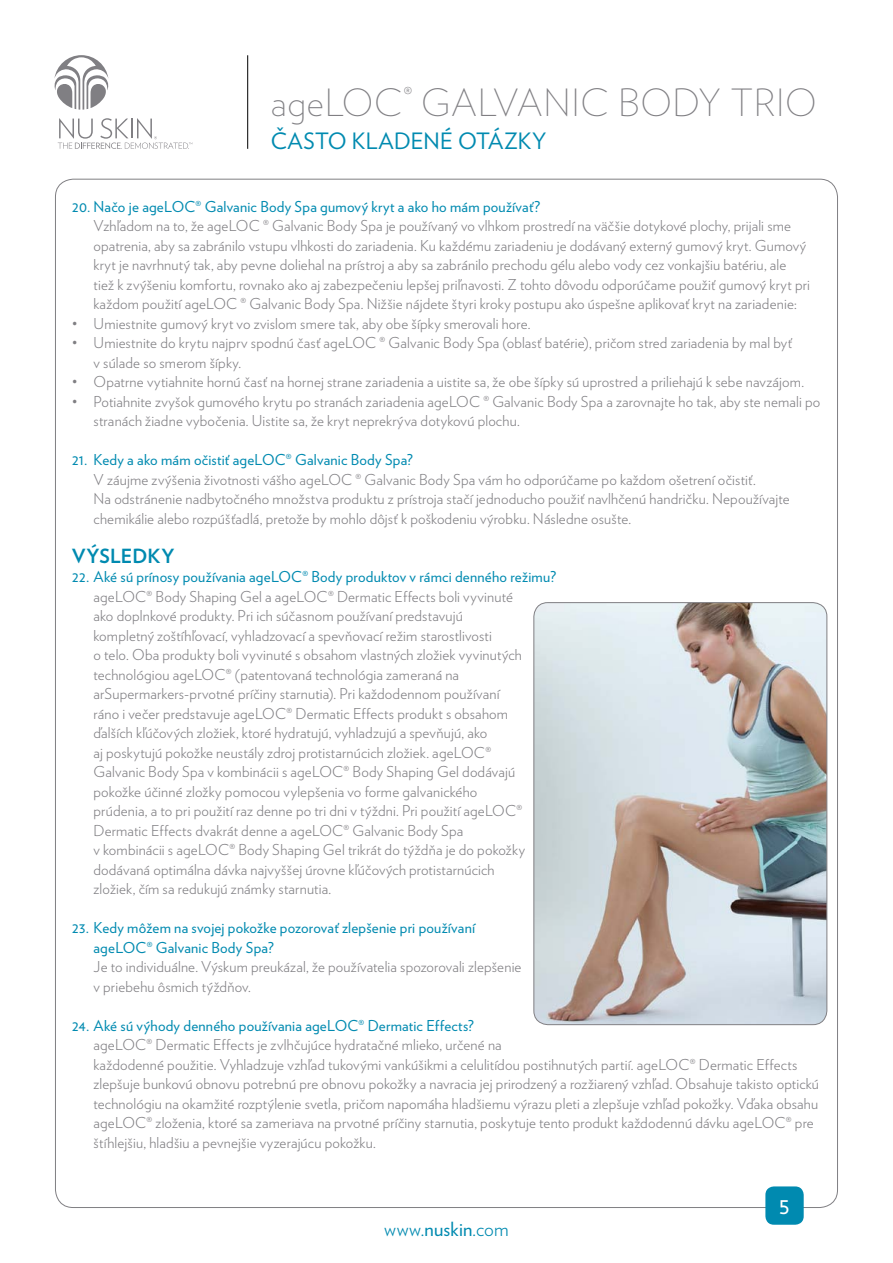
<style>
.page{position:relative;width:893px;height:1263px;background:#fff}
.page>*{position:absolute;margin:0;border:0;box-sizing:border-box;transform-origin:0 0}
.t1{font:200 37.5px "Verlag";letter-spacing:.01em;color:#807f83}
.t2{font:24px "Verlag";color:#fff}
.t3{font:22.5px "Verlag";letter-spacing:.01em;color:#008ab0}
.t4{font:300 19.5px "Verlag";letter-spacing:.02em;color:#008ab0}
.t5{font:700 19.5px "Verlag";letter-spacing:.005em;color:#008ab0}
.t6{font:300 15px/19.5px "Verlag";letter-spacing:.01em;color:#807f83}
.t7{font:15px/19.5px "Verlag";letter-spacing:.01em;color:#008ab0}
.s1{font-weight:400}
</style>
<div class="page">
<svg style="left:58px;top:118px;width:134px;height:31px"></svg>
<svg style="left:54px;top:55px;width:55px;height:55px"></svg>
<hr style="left:247px;top:55px;width:1px;height:94px;background:#000">
<div style="left:765px;top:1186px;width:39px;height:39px;background:#008ab0;border-radius:9px"></div>
<img style="left:534px;top:603px;width:293px;height:422px">
<div style="left:534px;top:602px;width:293px;height:423px;border:1px solid #807f83;border-radius:14px"></div>
<h1 class="t1" style="left:271px;top:75px;width:543px">AGELOC<sup>®</sup> GALVANIC BODY TRIO</h1>
<h3 class="t3" style="left:271px;top:124px;width:277px">Často kladené otázky</h3>
<p class="t7" style="left:72px;top:196px;width:469px">20. N ačo je ageLOC® Galvanic Body Spa gumový kryt a ako ho mám používať?</p>
<p class="t6" style="left:94px;top:215px;width:718px">Vzhľadom na to, že ageLOC ® Galvanic Body Spa je používaný vo vlhkom prostredí na väčšie dotykové plochy, prijali sme opatrenia, aby sa zabránilo vstupu vlhkosti do zariadenia. Ku každému zariadeniu je dodávaný externý gumový kryt. Gumový kryt je navrhnutý tak, aby pevne doliehal na prístroj a aby sa zabránilo prechodu gélu alebo vody cez vonkajšiu batériu, ale tiež k zvýšeniu komfortu, rovnako ako aj zabezpečeniu lepšej priľnavosti. Z tohto dôvodu odporúčame použiť gumový kryt pri každom použití ageLOC ® Galvanic Body Spa. Nižšie nájdete štyri kroky postupu ako úspešne aplikovať kryt na zariadenie:</p>
<p class="t6" style="left:72px;top:313px;width:460px">• Umiestnite gumový kryt vo zvislom smere tak, aby obe šípky smerovali hore.</p>
<p class="t6" style="left:94px;top:332px;width:700px;text-indent:-21px">• Umiestnite do krytu najprv spodnú časť ageLOC ® Galvanic Body Spa (oblasť batérie), pričom stred zariadenia by mal byť v súlade so smerom šípky.</p>
<p class="t6" style="left:72px;top:371px;width:733px">• Opatrne vytiahnite hornú časť na hornej strane zariadenia a uistite sa, že obe šípky sú uprostred a priliehajú k sebe navzájom.</p>
<p class="t6" style="left:94px;top:391px;width:728px;text-indent:-21px">• Potiahnite zvyšok gumového krytu po stranách zariadenia ageLOC ® Galvanic Body Spa a zarovnajte ho tak, aby ste nemali po stranách žiadne vybočenia. Uistite sa, že kryt neprekrýva dotykovú plochu.</p>
<p class="t7" style="left:72px;top:449px;width:342px">21. Kedy a ako mám očistiť ageLOC® Galvanic Body Spa?</p>
<p class="t6" style="left:94px;top:469px;width:698px">V záujme zvýšenia životnosti vášho ageLOC ® Galvanic Body Spa vám ho odporúčame po každom ošetrení očistiť.<br>Na odstránenie nadbytočného množstva produktu z prístroja stačí jednoducho použiť navlhčenú handričku. Nepoužívajte chemikálie alebo rozpúšťadlá, pretože by mohlo dôjsť k poškodeniu výrobku. Následne osušte.</p>
<h3 class="t5" style="left:72px;top:540px;width:104px">Výsledky</h3>
<p class="t7" style="left:72px;top:566px;width:485px">22. Aké sú prínosy používania ageLOC® Body produktov v rámci denného režimu?</p>
<p class="t6" style="left:94px;top:586px;width:433px">ageLOC® Body Shaping Gel a ageLOC® Dermatic Effects boli vyvinuté ako doplnkové produkty. Pri ich súčasnom používaní predstavujú kompletný zoštíhľovací, vyhladzovací a spevňovací režim starostlivosti<br>o telo. Oba produkty boli vyvinuté s obsahom vlastných zložiek vyvinutých technológiou ageLOC® (patentovaná technológia zameraná na arSupermarkers-prvotné príčiny starnutia). Pri každodennom používaní ráno i večer predstavuje ageLOC® Dermatic Effects produkt s obsahom ďalších kľúčových zložiek, ktoré hydratujú, vyhladzujú a spevňujú, ako<br>aj poskytujú pokožke neustály zdroj protistarnúcich zložiek. ageLOC® Galvanic Body Spa v kombinácii s ageLOC® Body Shaping Gel dodávajú pokožke účinné zložky pomocou vylepšenia vo forme galvanického prúdenia, a to pri použití raz denne po tri dni v týždni. Pri použití ageLOC® Dermatic Effects dvakrát denne a ageLOC® Galvanic Body Spa<br>v kombinácii s ageLOC® Body Shaping Gel trikrát do týždňa je do pokožky dodávaná optimálna dávka najvyššej úrovne kľúčových protistarnúcich zložiek, čím sa redukujú známky starnutia.</p>
<p class="t7" style="left:94px;top:917px;width:383px;text-indent:-21px">23. Kedy môžem na svojej pokožke pozorovať zlepšenie pri používaní ageLOC® Galvanic Body Spa?</p>
<p class="t6" style="left:94px;top:956px;width:429px">Je to individuálne. Výskum preukázal, že používatelia spozorovali zlepšenie v priebehu ôsmich týždňov.</p>
<p class="t7" style="left:72px;top:1015px;width:403px">24. Aké sú výhody denného používania ageLO C® Dermatic Effects?</p>
<p class="t6" style="left:94px;top:1034px;width:727px">ageLOC® Dermatic Effects je zvlhčujúce hydratačné mlieko, určené na<br>každodenné použitie. Vyhladzuje vzhľad tukovými vankúšikmi a celulitídou postihnutých partií. ageLOC® Dermatic Effects zlepšuje bunkovú obnovu potrebnú pre obnovu pokožky a navracia jej prirodzený a rozžiarený vzhľad. Obsahuje takisto optickú technológiu na okamžité rozptýlenie svetla, pričom napomáha hladšiemu výrazu pleti a zlepšuje vzhľad pokožky. Vďaka obsahu ageLOC® zloženia, ktoré sa zameriava na prvotné príčiny starnutia, poskytuje tento produkt každodennú dávku ageLOC® pre štíhlejšiu, hladšiu a pevnejšie vyzerajúcu pokožku.</p>
<h3 class="t4" style="left:384px;top:1215px;width:126px">www.<span class="s1">nuskin</span>.com</h3>
<h2 class="t2" style="left:779px;top:1187px;width:12px">5</h2>
</div>
